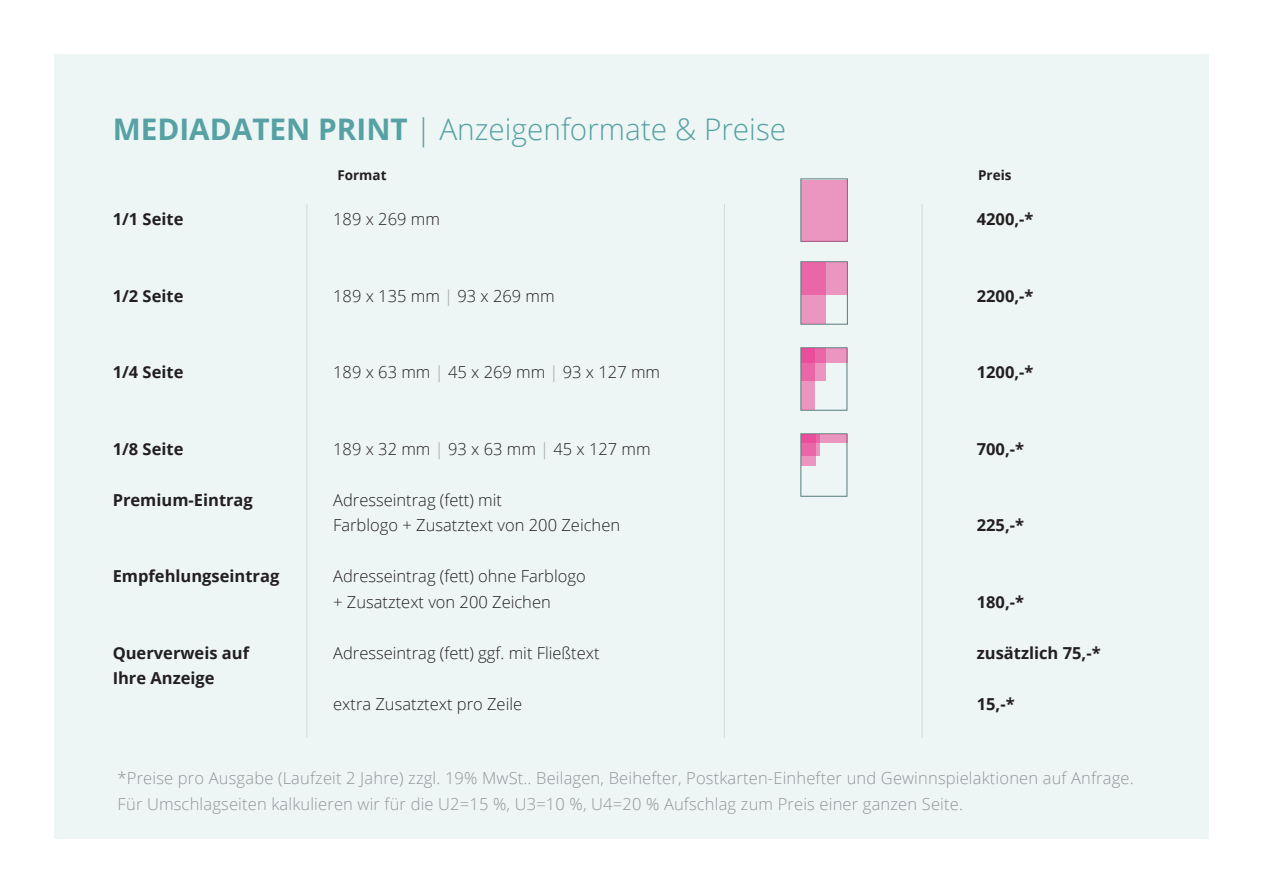
<style>
.page{position:relative;width:1263px;height:893px;background:#fff}
.page>*{position:absolute;margin:0;border:0;box-sizing:border-box;transform-origin:0 0}
.t1{font:300 29.7px "Open Sans";color:#56a1a3}
.t2{font:300 16.5px/25.5px "Open Sans";color:#231f20}
.t3{font:300 16.5px/25.5px "Open Sans";letter-spacing:.01em;color:#939598}
.t4{font:700 16.5px "Open Sans";color:#231f20}
.t5{font:700 13.5px "Open Sans";color:#231f20}
.s1{font-weight:700}
.s2{color:#9d9fa2}
</style>
<div class="page">
<div style="left:54px;top:54px;width:1155px;height:785px;background:#eef5f5"></div>
<div style="left:800px;top:179px;width:48px;height:63px;border:1px solid #567c7a"></div>
<div style="left:801px;top:180px;width:46px;height:61px;background:#eb96c1"></div>
<div style="left:800px;top:261px;width:48px;height:64px;border:1px solid #567c7a"></div>
<div style="left:801px;top:262px;width:46px;height:33px;background:#eb96c1"></div>
<svg style="left:801px;top:262px;width:24px;height:62px"></svg>
<div style="left:800px;top:347px;width:47px;height:64px;border:1px solid #567c7a"></div>
<svg style="left:814px;top:363px;width:12px;height:18px"></svg>
<svg style="left:814px;top:349px;width:34px;height:14px"></svg>
<svg style="left:801px;top:349px;width:13px;height:61px"></svg>
<div style="left:800px;top:433px;width:47px;height:64px;border:1px solid #567c7a"></div>
<div style="left:801px;top:435px;width:46px;height:8px;background:#eb96c1"></div>
<div style="left:801px;top:435px;width:14px;height:31px;background:#eb96c1"></div>
<svg style="left:801px;top:435px;width:19px;height:21px"></svg>
<hr style="left:306px;top:204px;width:1px;height:534px;background:#a2b2b1">
<hr style="left:724px;top:204px;width:1px;height:534px;background:#a2b2b1">
<hr style="left:922px;top:204px;width:1px;height:534px;background:#a2b2b1">
<p class="t1" style="left:113px;top:109px;width:675px"><span class="s1">MEDIADATEN PRINT</span> | Anzeigenformate &amp; Preise</p>
<p class="t5" style="left:337px;top:165px;width:51px">Format</p>
<p class="t5" style="left:978px;top:165px;width:35px">Preis</p>
<p class="t4" style="left:113px;top:207px;width:72px">1/1 Seite</p>
<p class="t2" style="left:333px;top:206px;width:108px">189 x 269 mm</p>
<p class="t4" style="left:977px;top:207px;width:58px">4200,-*</p>
<p class="t4" style="left:113px;top:284px;width:72px">1/2 Seite</p>
<p class="t2" style="left:333px;top:282px;width:223px">189 x 135 mm <span class="s2">|</span> 93 x 269 mm</p>
<p class="t4" style="left:977px;top:284px;width:58px">2200,-*</p>
<p class="t4" style="left:113px;top:360px;width:72px">1/4 Seite</p>
<p class="t2" style="left:333px;top:359px;width:328px">189 x 63 mm <span class="s2">|</span> 45 x 269 mm <span class="s2">|</span> 93 x 127 mm</p>
<p class="t4" style="left:977px;top:360px;width:58px">1200,-*</p>
<p class="t4" style="left:113px;top:437px;width:72px">1/8 Seite</p>
<p class="t2" style="left:333px;top:435px;width:319px">189 x 32 mm <span class="s2">|</span> 93 x 63 mm <span class="s2">|</span> 45 x 127 mm</p>
<p class="t4" style="left:977px;top:437px;width:49px">700,-*</p>
<p class="t4" style="left:113px;top:488px;width:142px">Premium-Eintrag</p>
<p class="t2" style="left:333px;top:486px;width:288px">Adresseintrag (fett) mit<br>Farblogo + Zusatztext von 200 Zeichen</p>
<p class="t4" style="left:977px;top:513px;width:49px">225,-*</p>
<p class="t4" style="left:113px;top:564px;width:168px">Empfehlungseintrag</p>
<p class="t2" style="left:333px;top:563px;width:254px">Adresseintrag (fett) ohne Farblogo + Zusatztext von 200 Zeichen</p>
<p class="t4" style="left:977px;top:590px;width:49px">180,-*</p>
<p class="t4" style="left:113px;top:641px;width:138px">Querverweis auf</p>
<p class="t2" style="left:333px;top:639px;width:268px">Adresseintrag (fett) ggf. mit Fließtext</p>
<p class="t4" style="left:977px;top:641px;width:125px">zusätzlich 75,-*</p>
<p class="t4" style="left:113px;top:666px;width:103px">Ihre Anzeige</p>
<p class="t2" style="left:333px;top:690px;width:190px">extra Zusatztext pro Zeile</p>
<p class="t4" style="left:977px;top:692px;width:39px">15,-*</p>
<p class="t3" style="left:118px;top:765px;width:1017px">*Preise pro Ausgabe (Laufzeit 2 Jahre) zzgl. 19% MwSt.. Beilagen, Beihefter, Postkarten-Einhefter und Gewinnspielaktionen auf Anfrage.<br>Für Umschlagseiten kalkulieren wir für die U2=15 %, U3=10 %, U4=20 % Aufschlag zum Preis einer ganzen Seite.</p>
</div>
